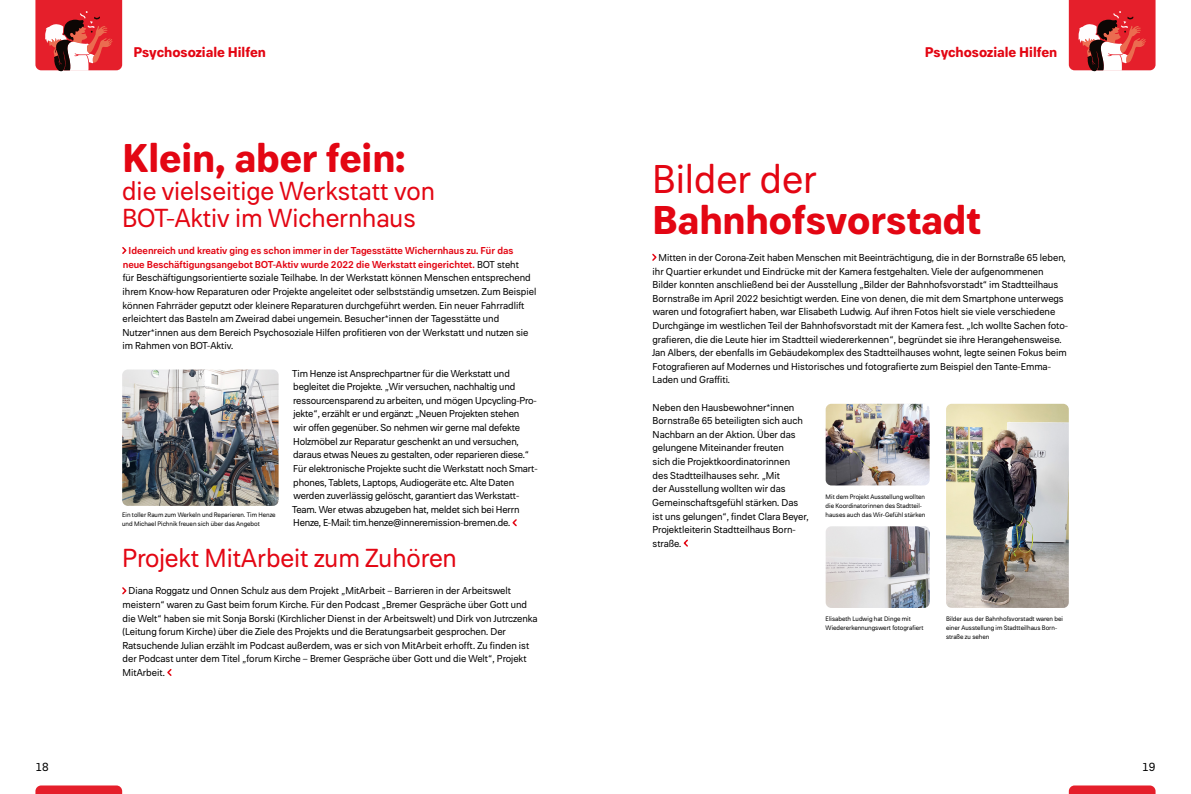
<style>
.page{position:relative;width:1191px;height:794px;background:#fff}
.page>*{position:absolute;margin:0;border:0;box-sizing:border-box;transform-origin:0 0}
.t1{font:700 40px "Paul Grotesk Soft";color:#e30613}
.t2{font:40px "Paul Grotesk Soft";color:#e30613}
.t3{font:26px/27.2px "Paul Grotesk Soft";color:#e30613}
.t4{font:700 14px "Paul Grotesk Soft";color:#e30613}
.t5{font:12px "Paul Grotesk Soft";color:#000}
.t6{font:10px/13.6px "Paul Grotesk Soft";color:#000}
.t7{font:6.5px/9.1px "Paul Grotesk Soft";color:#000}
.s1{font-weight:600;color:#e30613}
</style>
<div class="page">
<svg style="left:1068px;top:0;width:87px;height:71px;background:#d3454a"></svg>
<svg style="left:35px;top:0;width:87px;height:71px;background:#d3444a"></svg>
<svg style="left:35px;top:785px;width:87px;height:9px"></svg>
<svg style="left:1068px;top:785px;width:87px;height:9px"></svg>
<svg style="left:122px;top:247px;width:5px;height:7px"></svg>
<svg style="left:512px;top:519px;width:5px;height:8px"></svg>
<svg style="left:122px;top:587px;width:5px;height:8px"></svg>
<svg style="left:167px;top:669px;width:5px;height:7px"></svg>
<svg style="left:652px;top:253px;width:5px;height:8px"></svg>
<svg style="left:683px;top:539px;width:5px;height:8px"></svg>
<img style="left:122px;top:369px;width:157px;height:137px">
<img style="left:946px;top:404px;width:122px;height:204px">
<img style="left:825px;top:526px;width:104px;height:82px">
<img style="left:825px;top:404px;width:104px;height:81px">
<h3 class="t4" style="left:133px;top:44px;width:134px">Psychosoziale Hilfen</h3>
<h3 class="t4" style="left:925px;top:44px;width:134px">Psychosoziale Hilfen</h3>
<h1 class="t1" style="left:122px;top:135px;width:285px">Klein, aber fein:</h1>
<h2 class="t3" style="left:122px;top:177px;width:314px">die vielseitige Werkstatt von<br>BOT-Aktiv im Wichernhaus</h2>
<p class="t6" style="left:122px;top:244px;width:415px;text-indent:6px"><span class="s1">Ideenreich und kreativ ging es schon immer in der Tagesstätte Wichernhaus zu. Für das neue Beschäftigungsangebot BOT-Aktiv wurde 2022 die Werkstatt eingerichtet.</span> BOT steht<br>für Beschäftigungsorientierte soziale Teilhabe. In der Werkstatt können Menschen entsprechend ihrem Know-how Reparaturen oder Projekte angeleitet oder selbstständig umsetzen. Zum Beispiel können Fahrräder geputzt oder kleinere Reparaturen durchgeführt werden. Ein neuer Fahrradlift erleichtert das Basteln am Zweirad dabei ungemein. Besucher*innen der Tagesstätte und Nutzer*innen aus dem Bereich Psychosoziale Hilfen profitieren von der Werkstatt und nutzen sie im Rahmen von BOT-Aktiv.</p>
<p class="t6" style="left:292px;top:366px;width:247px">Tim Henze ist Ansprechpartner für die Werkstatt und begleitet die Projekte. „Wir versuchen, nachhaltig und ressourcensparend zu arbeiten, und mögen Upcycling-Pro&shy;jekte“, erzählt er und ergänzt: „Neuen Projekten stehen<br>wir offen gegenüber. So nehmen wir gerne mal defekte Holzmöbel zur Reparatur geschenkt an und versuchen, daraus etwas Neues zu gestalten, oder reparieren diese.“ Für elektronische Projekte sucht die Werkstatt noch Smart&shy;phones, Tablets, Laptops, Audiogeräte etc. Alte Daten werden zuverlässig gelöscht, garantiert das Werkstatt-Team. Wer etwas abzugeben hat, meldet sich bei Herrn Henze, E-Mail: tim.henze@inneremission-bremen.de.</p>
<p class="t7" style="left:122px;top:510px;width:155px">Ein toller Raum zum Werkeln und Reparieren. Tim Henze und Michael Pichnik freuen sich über das Angebot</p>
<h2 class="t3" style="left:122px;top:544px;width:336px">Projekt MitArbeit zum Zuhören</h2>
<p class="t6" style="left:122px;top:584px;width:416px;text-indent:6px">Diana Roggatz und Onnen Schulz aus dem Projekt „MitArbeit – Barrieren in der Arbeitswelt meistern“ waren zu Gast beim forum Kirche. Für den Podcast „Bremer Gespräche über Gott und die Welt“ haben sie mit Sonja Borski (Kirchlicher Dienst in der Arbeitswelt) und Dirk von Jutrczenka (Leitung forum Kirche) über die Ziele des Projekts und die Beratungsarbeit gesprochen. Der Ratsuchende Julian erzählt im Podcast außerdem, was er sich von MitArbeit erhofft. Zu finden ist der Podcast unter dem Titel „forum Kirche – Bremer Gespräche über Gott und die Welt“, Projekt MitArbeit.</p>
<h1 class="t2" style="left:652px;top:155px;width:166px">Bilder der</h1>
<h1 class="t1" style="left:652px;top:196px;width:330px">Bahnhofsvorstadt</h1>
<p class="t6" style="left:652px;top:251px;width:417px;text-indent:7px">Mitten in der Corona-Zeit haben Menschen mit Beeinträchtigung, die in der Bornstraße 65 leben, ihr Quartier erkundet und Eindrücke mit der Kamera festgehalten. Viele der aufgenommenen Bilder konnten anschließend bei der Ausstellung „Bilder der Bahnhofsvorstadt“ im Stadtteilhaus Bornstraße im April 2022 besichtigt werden. Eine von denen, die mit dem Smartphone unterwegs waren und fotografiert haben, war Elisabeth Ludwig. Auf ihren Fotos hielt sie viele verschiedene Durchgänge im westlichen Teil der Bahnhofsvorstadt mit der Kamera fest. „Ich wollte Sachen foto&shy;grafieren, die die Leute hier im Stadtteil wiedererkennen“, begründet sie ihre Herangehensweise.<br>Jan Albers, der ebenfalls im Gebäudekomplex des Stadtteilhauses wohnt, legte seinen Fokus beim Fotografieren auf Modernes und Historisches und fotografierte zum Beispiel den Tante-Emma-Laden und Graffiti.</p>
<p class="t6" style="left:652px;top:400px;width:158px">Neben den Hausbewohner*innen<br>Bornstraße 65 beteiligten sich auch<br>Nachbarn an der Aktion. Über das gelungene Miteinander freuten<br>sich die Projektkoordinatorinnen<br>des Stadtteilhauses sehr. „Mit<br>der Ausstellung wollten wir das<br>Gemeinschaftsgefühl stärken. Das ist uns gelungen“, findet Clara Beyer,<br>Projektleiterin Stadtteilhaus Born&shy;straße.</p>
<p class="t7" style="left:825px;top:492px;width:101px">Mit dem Projekt Ausstellung wollten die Koordinatorinnen des Stadtteil&shy;hauses auch das Wir-Gefühl stärken</p>
<p class="t7" style="left:825px;top:614px;width:99px">Elisabeth Ludwig hat Dinge mit<br>Wiedererkennungswert fotografiert</p>
<p class="t7" style="left:946px;top:614px;width:118px">Bilder aus der Bahnhofsvorstadt waren bei einer Ausstellung im Stadtteilhaus Born&shy;straße zu sehen</p>
<p class="t5" style="left:35px;top:760px;width:15px">18</p>
<p class="t5" style="left:1142px;top:760px;width:15px">19</p>
</div>
